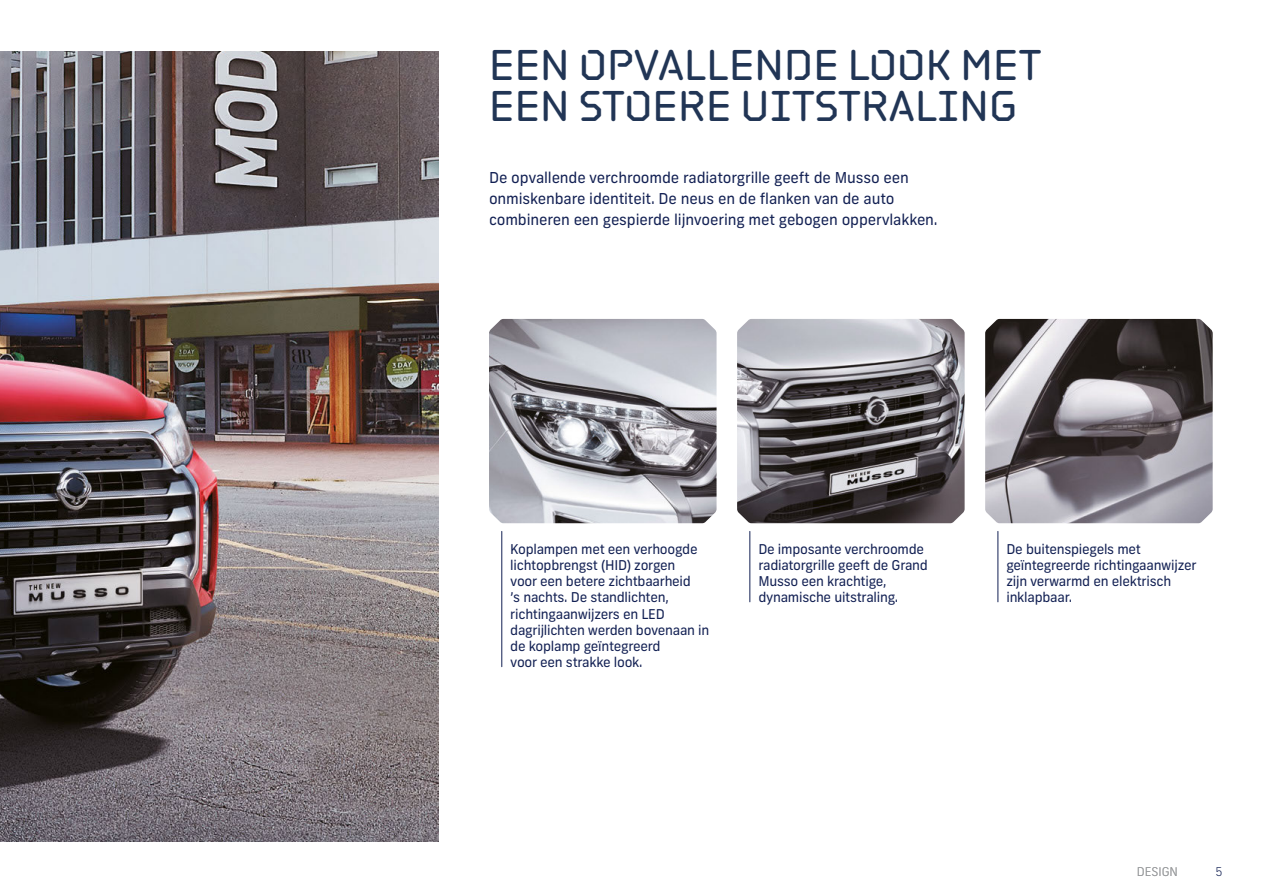
<style>
.page{position:relative;width:1263px;height:893px;background:#fff}
.page>*{position:absolute;margin:0;border:0;box-sizing:border-box;transform-origin:0 0}
.t1{font:45px/40.5px "Plotter Liner Stencil Std";letter-spacing:.01em;color:#213555}
.t2{font:15px/21px "Frank New";letter-spacing:-.01em;color:#122053}
.t3{font:13.5px/16.2px "Frank New";letter-spacing:-.02em;color:#122053}
.t4{font:300 12px "Frank New";letter-spacing:-.005em;color:#989a9c}
.t5{font:300 12px "Frank New";color:#122053}
</style>
<div class="page">
<img style="left:0;top:51px;width:438px;height:791px">
<img style="left:489px;top:319px;width:227px;height:204px">
<img style="left:737px;top:319px;width:228px;height:204px">
<hr style="left:749px;top:531px;width:1px;height:71px;background:#122053">
<hr style="left:501px;top:531px;width:1px;height:136px;background:#122053">
<img style="left:985px;top:319px;width:228px;height:204px">
<hr style="left:997px;top:531px;width:1px;height:71px;background:#122053">
<h1 class="t1" style="left:489px;top:43px;width:554px">EEN OPVALLENDE LOOK MET<br>EEN STOERE UITSTRALING</h1>
<p class="t2" style="left:489px;top:167px;width:450px">De opvallende verchroomde radiatorgrille geeft de Musso een onmiskenbare identiteit. De neus en de flanken van de auto combineren een gespierde lijnvoering met gebogen oppervlakken.</p>
<p class="t3" style="left:510px;top:541px;width:201px">Koplampen met een verhoogde lichtopbrengst (HID) zorgen<br>voor een betere zichtbaarheid<br>’s nachts. De standlichten, richtingaanwijzers en LED dagrijlichten werden bovenaan in de koplamp geïntegreerd<br>voor een strakke look.</p>
<p class="t3" style="left:758px;top:541px;width:171px">De imposante verchroomde radiatorgrille geeft de Grand<br>Musso een krachtige, dynamische uitstraling.</p>
<p class="t3" style="left:1006px;top:541px;width:192px">De buitenspiegels met geïntegreerde richtingaanwijzer zijn verwarmd en elektrisch inklapbaar.</p>
<p class="t4" style="left:1137px;top:864px;width:42px">DESIGN</p>
<p class="t5" style="left:1215px;top:864px;width:9px">5</p>
</div>
